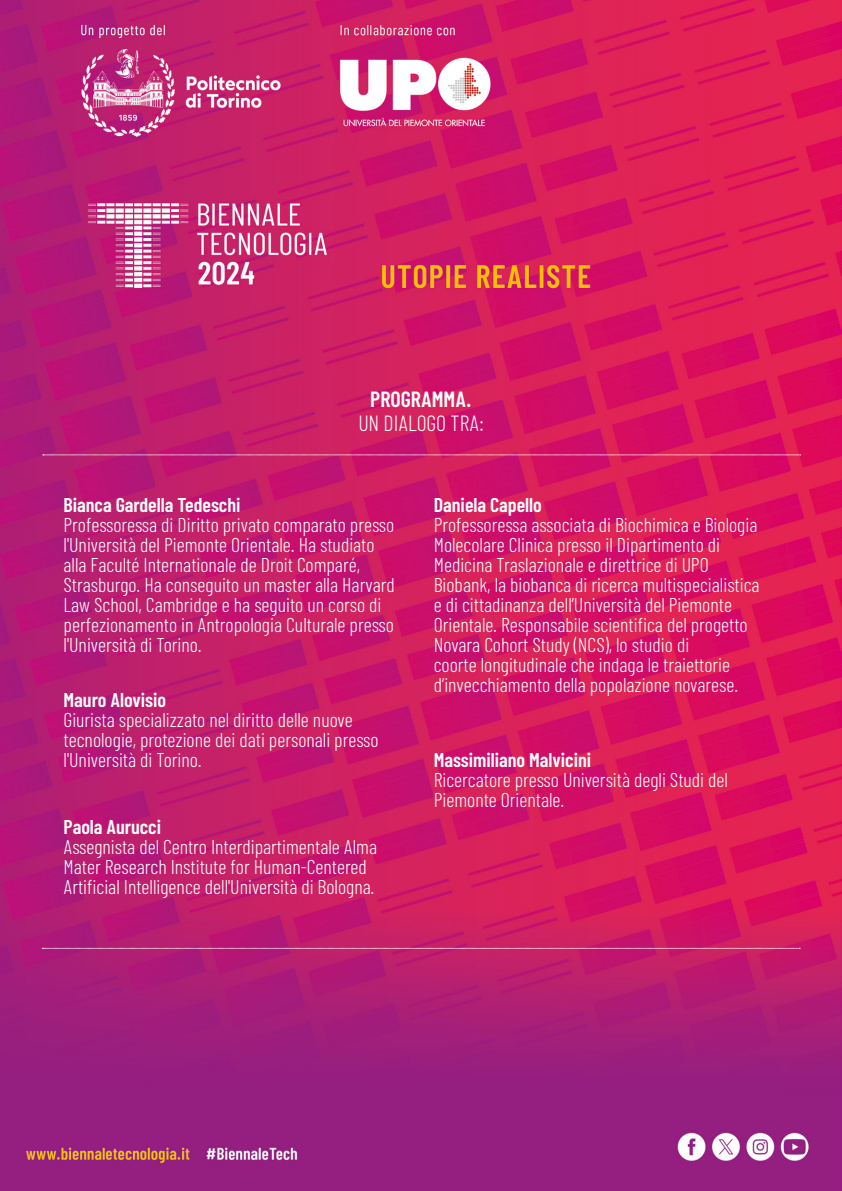
<style>
.page{position:relative;width:842px;height:1191px;background:#fff}
.page>*{position:absolute;margin:0;border:0;box-sizing:border-box;transform-origin:0 0}
.t1{font:300 22px "Barlow Condensed";color:#fff}
.t2{font:600 22px "Barlow Condensed";color:#fff}
.t3{font:300 20px/20px "Barlow Condensed";color:#fff}
.t4{font:600 20px "Barlow Condensed";color:#fff}
</style>
<div class="page">
<img style="left:0;top:0;width:842px;height:1191px">
<svg style="left:43px;top:454px;width:758px;height:1px"></svg>
<svg style="left:42px;top:948px;width:758px;height:1px"></svg>
<p class="t2" style="left:370px;top:385px;width:103px">PROGRAMMA.</p>
<p class="t1" style="left:358px;top:409px;width:127px">UN DIALOGO TRA:</p>
<p class="t4" style="left:64px;top:492px;width:178px">Bianca Gardella Tedeschi</p>
<p class="t3" style="left:64px;top:514px;width:333px">Professoressa di Diritto privato comparato presso l'Università del Piemonte Orientale. Ha studiato alla Faculté Internationale de Droit Comparé, Strasburgo. Ha conseguito un master alla Harvard Law School, Cambridge e ha seguito un corso di perfezionamento in Antropologia Culturale presso l'Università di Torino.</p>
<p class="t4" style="left:64px;top:687px;width:104px">Mauro Alovisio</p>
<p class="t3" style="left:64px;top:709px;width:316px">Giurista specializzato nel diritto delle nuove tecnologie, protezione dei dati personali presso l'Università di Torino.</p>
<p class="t4" style="left:64px;top:814px;width:99px">Paola Aurucci</p>
<p class="t3" style="left:64px;top:836px;width:315px">Assegnista del Centro Interdipartimentale Alma<br>Mater Research Institute for Human-Centered<br>Artificial Intelligence dell'Università di Bologna.</p>
<p class="t4" style="left:434px;top:492px;width:110px">Daniela Capello</p>
<p class="t3" style="left:434px;top:514px;width:327px">Professoressa associata di Biochimica e Biologia Molecolare Clinica presso il Dipartimento di Medicina Traslazionale e direttrice di UPO Biobank, la biobanca di ricerca multispecialistica e di cittadinanza dell’Università del Piemonte Orientale. Responsabile scientifica del progetto Novara Cohort Study (NCS), lo studio di<br>coorte longitudinale che indaga le traiettorie d’invecchiamento della popolazione novarese.</p>
<p class="t4" style="left:434px;top:747px;width:159px">Massimiliano Malvicini</p>
<p class="t3" style="left:434px;top:769px;width:296px">Ricercatore presso Università degli Studi del<br>Piemonte Orientale.</p>
</div>
